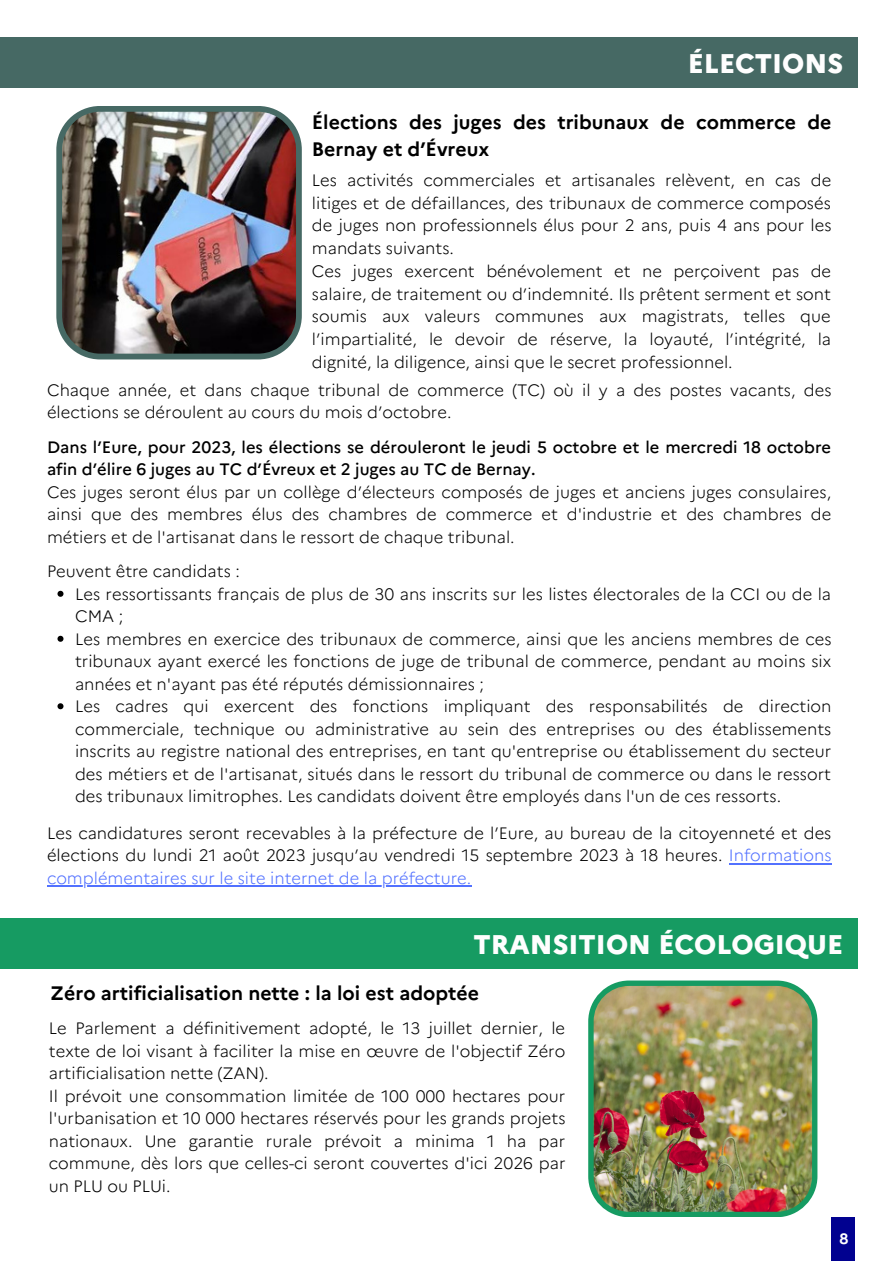
<style>
.page{position:relative;width:893px;height:1264px;background:#fff}
.page>*{position:absolute;margin:0;border:0;box-sizing:border-box;transform-origin:0 0}
.t1{font:800 27px "Marianne";color:#fefefe}
.t2{font:700 19.5px/27px "Marianne";color:#000}
.t3{font:300 16.5px/22.5px "Marianne";color:#000;text-align:justify}
.t4{font:500 16.5px/22.5px "Marianne";color:#000}
.t5{font:700 15px "Marianne";color:#fff}
.s1{color:#5271ff}
</style>
<div class="page">
<div style="left:831px;top:1217px;width:23px;height:44px;background:#010190"></div>
<div style="left:0;top:37px;width:857px;height:51px;background:#466964"></div>
<img style="left:56px;top:106px;width:246px;height:253px">
<svg style="left:57px;top:591px;width:6px;height:6px"></svg>
<svg style="left:57px;top:635px;width:6px;height:6px"></svg>
<svg style="left:57px;top:703px;width:6px;height:6px"></svg>
<hr style="left:728px;top:863px;width:103px;height:1px;background:#5271ff">
<hr style="left:47px;top:885px;width:424px;height:2px;background:#5271ff">
<div style="left:0;top:918px;width:857px;height:50px;background:#169b62"></div>
<img style="left:588px;top:980px;width:229px;height:236px">
<p class="t1" style="left:687px;top:43px;width:157px">ÉLECTIONS</p>
<p class="t2" style="left:312px;top:107px;width:521px">Élections des juges des tribunaux de commerce de<br>Bernay et d’Évreux</p>
<p class="t3" style="left:312px;top:167px;width:521px">Les activités commerciales et artisanales relèvent, en cas de litiges et de défaillances, des tribunaux de commerce composés de juges non professionnels élus pour 2 ans, puis 4 ans pour les mandats suivants.</p>
<p class="t3" style="left:312px;top:258px;width:521px">Ces juges exercent bénévolement et ne perçoivent pas de salaire, de traitement ou d’indemnité. Ils prêtent serment et sont soumis aux valeurs communes aux magistrats, telles que l’impartialité, le devoir de réserve, la loyauté, l’intégrité, la dignité, la diligence, ainsi que le secret professionnel.</p>
<p class="t3" style="left:47px;top:377px;width:786px">Chaque année, et dans chaque tribunal de commerce (TC) où il y a des postes vacants, des élections se déroulent au cours du mois d’octobre.</p>
<p class="t4" style="left:47px;top:434px;width:785px">Dans l’Eure, pour 2023, les élections se dérouleront le jeudi 5 octobre et le mercredi 18 octobre afin d’élire 6 juges au TC d’Évreux et 2 juges au TC de Bernay.</p>
<p class="t3" style="left:47px;top:479px;width:785px">Ces juges seront élus par un collège d’électeurs composés de juges et anciens juges consulaires, ainsi que des membres élus des chambres de commerce et d'industrie et des chambres de métiers et de l'artisanat dans le ressort de chaque tribunal.</p>
<p class="t3" style="left:47px;top:559px;width:194px">Peuvent être candidats :</p>
<p class="t3" style="left:75px;top:581px;width:757px">Les ressortissants français de plus de 30 ans inscrits sur les listes électorales de la CCI ou de la<br>CMA ;</p>
<p class="t3" style="left:75px;top:626px;width:758px">Les membres en exercice des tribunaux de commerce, ainsi que les anciens membres de ces tribunaux ayant exercé les fonctions de juge de tribunal de commerce, pendant au moins six années et n'ayant pas été réputés démissionnaires ;</p>
<p class="t3" style="left:75px;top:693px;width:757px">Les cadres qui exercent des fonctions impliquant des responsabilités de direction commerciale, technique ou administrative au sein des entreprises ou des établissements inscrits au registre national des entreprises, en tant qu'entreprise ou établissement du secteur des métiers et de l'artisanat, situés dans le ressort du tribunal de commerce ou dans le ressort des tribunaux limitrophes. Les candidats doivent être employés dans l'un de ces ressorts.</p>
<p class="t3" style="left:47px;top:820px;width:786px">Les candidatures seront recevables à la préfecture de l’Eure, au bureau de la citoyenneté et des élections du lundi 21 août 2023 jusqu’au vendredi 15 septembre 2023 à 18 heures. <span class="s1">Informations complémentaires sur le site internet de la préfecture.</span></p>
<p class="t1" style="left:473px;top:923px;width:371px">TRANSITION ÉCOLOGIQUE</p>
<p class="t2" style="left:51px;top:977px;width:430px">Zéro artificialisation nette : la loi est adoptée</p>
<p class="t3" style="left:49px;top:1015px;width:518px">Le Parlement a définitivement adopté, le 13 juillet dernier, le texte de loi visant à faciliter la mise en œuvre de l'objectif Zéro artificialisation nette (ZAN).</p>
<p class="t3" style="left:49px;top:1083px;width:518px">Il prévoit une consommation limitée de 100 000 hectares pour l'urbanisation et 10 000 hectares réservés pour les grands projets nationaux. Une garantie rurale prévoit a minima 1 ha par commune, dès lors que celles-ci seront couvertes d'ici 2026 par un PLU ou PLUi.</p>
<p class="t5" style="left:839px;top:1226px;width:10px">8</p>
</div>
